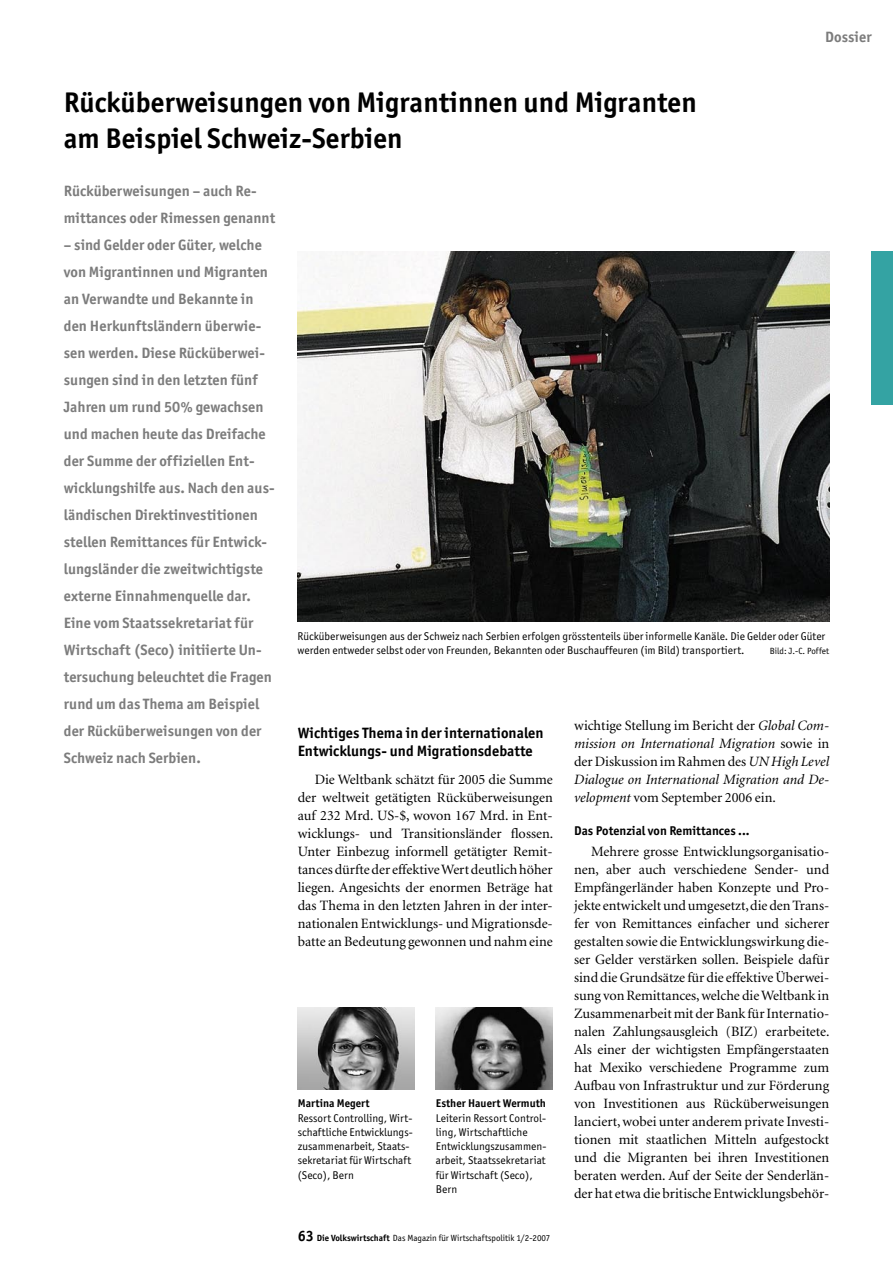
<style>
.page{position:relative;width:893px;height:1263px;background:#fff}
.page>*{position:absolute;margin:0;border:0;box-sizing:border-box;transform-origin:0 0}
._01_Titel{font:700 28.5px/36px "Officina San ITC";letter-spacing:.005em;color:#000}
._02_Vorspann{font:700 15px/27px "Officina San ITC";letter-spacing:.005em;color:#7c7c7c}
._04_Zwischentitel_1{font:700 15px/18px "Officina San ITC";letter-spacing:.005em;color:#000}
.Rubriktitel_rechts{font:700 15px "Officina San ITC";letter-spacing:.005em;color:#7c7c7c}
._03_Grundschrift{font:14.25px/18px "Minion";color:#000;text-align:justify}
._03_Grundschrift-2{font:italic 14.25px/18px "Minion";color:#000;text-align:justify}
._05_Zwischentitel_2{font:700 12.75px "Officina San ITC";letter-spacing:.005em;color:#000}
.Autor{font:11.25px/14.2px "Officina San ITC";letter-spacing:.005em;color:#000}
._07_Legende{font:11.25px/14.2px "Officina San ITC";letter-spacing:.005em;color:#000}
.Autor-fett{font:700 11.25px "Officina San ITC";letter-spacing:.005em;color:#000}
._07_Legende-2{font:9px "Officina San ITC";color:#000}
.s1{font-style:normal}
.s2{font-weight:700;font-size:15px}
.s3{font-weight:700}
</style>
<div class="page">
<div style="left:872px;top:252px;width:21px;height:153px;background:#34a3a3"></div>
<img style="left:298px;top:1008px;width:117px;height:81px">
<img style="left:436px;top:1008px;width:117px;height:81px">
<img style="left:298px;top:251px;width:531px;height:370px">
<p class="Rubriktitel_rechts" style="left:825px;top:27px;width:48px">Dossier</p>
<p class="_01_Titel" style="left:64px;top:84px;width:634px">Rücküberweisungen von Migrantinnen und Migranten am Beispiel Schweiz-Serbien</p>
<p class="_02_Vorspann" style="left:64px;top:178px;width:213px">Rücküberweisungen – auch Re&shy;mittances oder Rimessen genannt</p>
<p class="_02_Vorspann" style="left:64px;top:232px;width:212px">– sind Gelder oder Güter, welche von Migrantinnen und Migranten an Verwandte und Bekannte in den Herkunftsländern überwie&shy;sen werden. Diese Rücküberwei&shy;sungen sind in den letzten fünf<br>Jahren um rund 50% gewachsen und machen heute das Dreifache der Summe der offiziellen Ent&shy;wicklungshilfe aus. Nach den aus&shy;ländischen Direktinvestitionen stellen Remittances für Entwick&shy;lungsländer die zweitwichtigste externe Einnahmenquelle dar.<br>Eine vom Staatssekretariat für<br>Wirtschaft (Seco) initiierte Un&shy;tersuchung beleuchtet die Fragen rund um das Thema am Beispiel der Rücküberweisungen von der<br>Schweiz nach Serbien.</p>
<p class="_07_Legende" style="left:298px;top:629px;width:529px">Rücküberweisungen aus der Schweiz nach Serbien erfolgen grösstenteils über informelle Kanäle. Die Gelder oder Güter werden entweder selbst oder von Freunden, Bekannten oder Buschauffeuren (im Bild) transportiert.</p>
<p class="_07_Legende-2" style="left:770px;top:646px;width:61px">Bild: J.-C. Poffet</p>
<p class="_03_Grundschrift-2" style="left:574px;top:716px;width:257px"><span class="s1">wichtige Stellung im Bericht der</span> Global Com&shy;mission on International Migration <span class="s1">sowie in der Diskussion im Rahmen des</span> UN High Level Dialogue on International Migration and De&shy;velopment <span class="s1">vom September 2006 ein.</span></p>
<p class="_05_Zwischentitel_2" style="left:574px;top:822px;width:177px">Das Potenzial von Remittances ...</p>
<p class="_03_Grundschrift" style="left:574px;top:842px;width:257px;text-indent:17px">Mehrere grosse Entwicklungsorganisatio&shy;nen, aber auch verschiedene Sender- und Empfängerländer haben Konzepte und Pro&shy;jekte entwickelt und umgesetzt, die den Trans&shy;fer von Remittances einfacher und sicherer gestalten sowie die Entwicklungswirkung die&shy;ser Gelder verstärken sollen. Beispiele dafür sind die Grundsätze für die effektive Überwei&shy;sung von Remittances, welche die Weltbank in Zusammenarbeit mit der Bank für Internatio&shy;nalen Zahlungsausgleich (BIZ) erarbeitete.<br>Als einer der wichtigsten Empfängerstaaten hat Mexiko verschiedene Programme zum Aufbau von Infrastruktur und zur Förderung von Investitionen aus Rücküberweisungen lanciert, wobei unter anderem private Investi&shy;tionen mit staatlichen Mitteln aufgestockt und die Migranten bei ihren Investitionen beraten werden. Auf der Seite der Senderlän&shy;der hat etwa die britische Entwicklungsbehör-</p>
<p class="_04_Zwischentitel_1" style="left:298px;top:724px;width:247px">Wichtiges Thema in der internationalen<br>Entwicklungs- und Migrationsdebatte</p>
<p class="_03_Grundschrift" style="left:298px;top:770px;width:257px;text-indent:17px">Die Weltbank schätzt für 2005 die Summe der weltweit getätigten Rücküberweisungen auf 232 Mrd. US-$, wovon 167 Mrd. in Ent&shy;wicklungs- und Transitionsländer flossen.<br>Unter Einbezug informell getätigter Remit&shy;tances dürfte der effektive Wert deutlich höher liegen. Angesichts der enormen Beträge hat das Thema in den letzten Jahren in der inter&shy;nationalen Entwicklungs- und Migrationsde&shy;batte an Bedeutung gewonnen und nahm eine</p>
<p class="Autor-fett" style="left:436px;top:1097px;width:112px">Esther Hauert Wermuth</p>
<p class="Autor" style="left:436px;top:1111px;width:112px">Leiterin Ressort Control&shy;ling, Wirtschaftliche<br>Entwicklungszusammen&shy;arbeit, Staatssekretariat für Wirtschaft (Seco),<br>Bern</p>
<p class="Autor-fett" style="left:298px;top:1097px;width:74px">Martina Megert</p>
<p class="Autor" style="left:298px;top:1111px;width:117px">Ressort Controlling, Wirt&shy;schaftliche Entwicklungs&shy;zusammenarbeit, Staats&shy;sekretariat für Wirtschaft (Seco), Bern</p>
<p class="_07_Legende-2" style="left:298px;top:1232px;width:254px"><span class="s2">63</span> <span class="s3">Die Volkswirtschaft</span> Das Magazin für Wirtschaftspolitik 1/2-2007</p>
</div>
